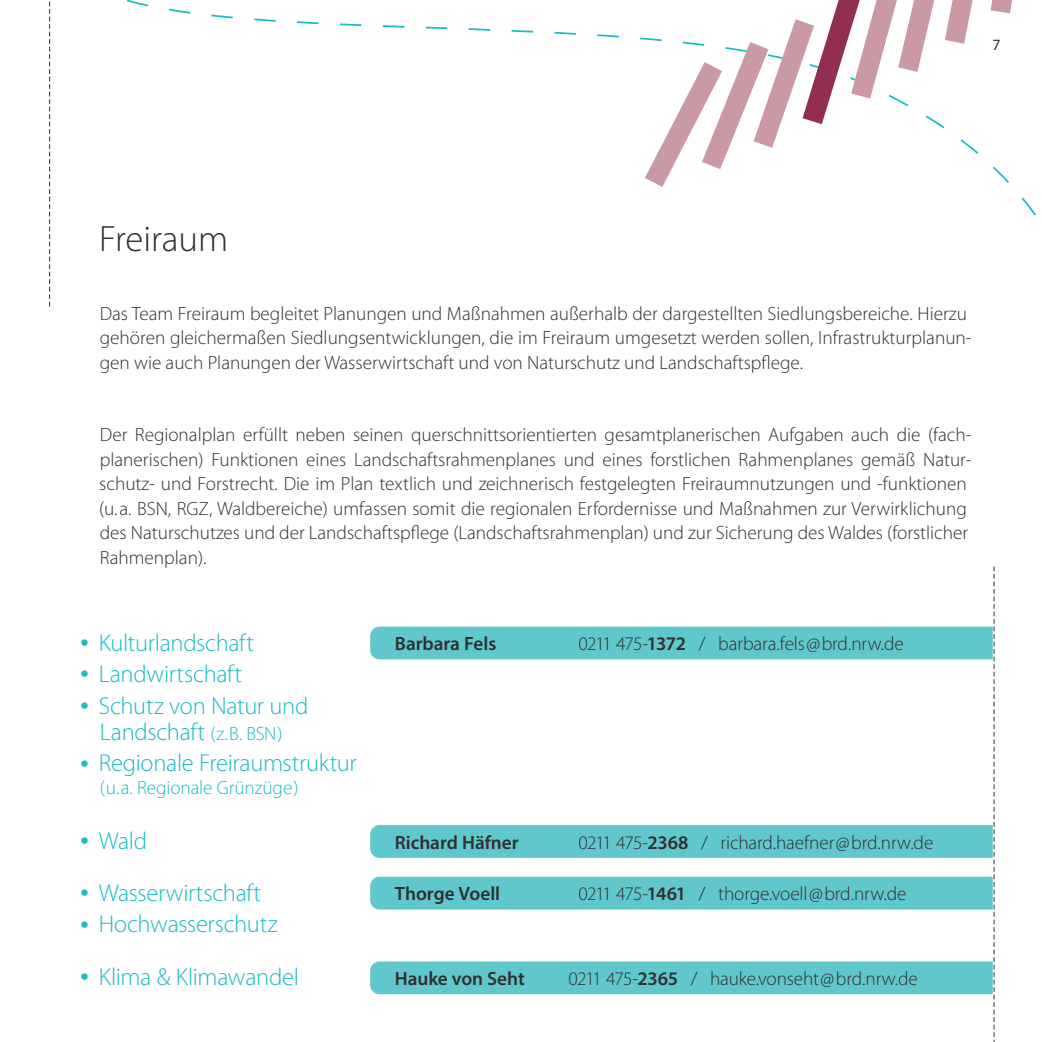
<style>
.page{position:relative;width:1042px;height:1042px;background:#fff}
.page>*{position:absolute;margin:0;border:0;box-sizing:border-box;transform-origin:0 0}
.t1{font:300 36.75px "Myriad Pro";color:#312f30}
.t2{font:300 24.5px "Myriad Pro";letter-spacing:-.015em;color:#19bcc3}
.t3{font:300 19.25px/24.5px "Myriad Pro";color:#312f30}
.t4{font:600 19.25px "Myriad Pro";color:#312f30}
.t5{font:300 19.25px "Myriad Pro";letter-spacing:-.005em;color:#19bcc3}
.t6{font:15.75px "Myriad Pro";color:#312f30}
.s1{font-weight:700}
.s2{font-weight:600}
.s3{font-size:19.25px}
</style>
<div class="page">
<svg style="left:640px;top:0;width:392px;height:209px"></svg>
<svg style="left:802px;top:0;width:57px;height:124px"></svg>
<div style="left:370px;top:876px;width:644px;height:34px;background:#60c7cd;border-radius:10px"></div>
<div style="left:369px;top:876px;width:645px;height:34px;border:1px solid #fff;border-radius:10px"></div>
<div style="left:370px;top:824px;width:644px;height:34px;background:#60c7cd;border-radius:10px"></div>
<div style="left:369px;top:824px;width:645px;height:35px;border:1px solid #fff;border-radius:10px"></div>
<div style="left:370px;top:961px;width:644px;height:34px;background:#60c7cd;border-radius:10px"></div>
<div style="left:369px;top:960px;width:645px;height:35px;border:1px solid #fff;border-radius:10px"></div>
<div style="left:370px;top:626px;width:644px;height:34px;background:#60c7cd;border-radius:10px"></div>
<div style="left:369px;top:625px;width:645px;height:35px;border:1px solid #fff;border-radius:10px"></div>
<div style="left:993px;top:526px;width:49px;height:516px;background:#fff"></div>
<hr style="left:992px;top:542px;width:3px;height:500px;background:#fff">
<svg style="left:993px;top:567px;width:1px;height:475px"></svg>
<svg style="left:49px;top:1px;width:1px;height:305px"></svg>
<p class="t6" style="left:992px;top:35px;width:10px">7</p>
<p class="t1" style="left:99px;top:216px;width:130px">Freiraum</p>
<p class="t3" style="left:100px;top:301px;width:873px">Das Team Freiraum begleitet Planungen und Maßnahmen außerhalb der dargestellten Siedlungsbereiche. Hierzu gehören gleichermaßen Siedlungsentwicklungen, die im Freiraum umgesetzt werden sollen, Infrastrukturplanun&shy;gen wie auch Planungen der Wasserwirtschaft und von Naturschutz und Landschaftspflege.</p>
<p class="t3" style="left:99px;top:422px;width:874px">Der Regionalplan erfüllt neben seinen querschnittsorientierten gesamtplanerischen Aufgaben auch die (fach&shy;planerischen) Funktionen eines Landschaftsrahmenplanes und eines forstlichen Rahmenplanes gemäß Natur&shy;schutz- und Forstrecht. Die im Plan textlich und zeichnerisch festgelegten Freiraumnutzungen und -funktionen (u.a. BSN, RGZ, Waldbereiche) umfassen somit die regionalen Erfordernisse und Maßnahmen zur Verwirklichung des Naturschutzes und der Landschaftspflege (Landschaftsrahmenplan) und zur Sicherung des Waldes (forstlicher Rahmenplan).</p>
<p class="t2" style="left:81px;top:628px;width:175px"><span class="s1">•</span> Kulturlandschaft</p>
<p class="t4" style="left:395px;top:631px;width:103px">Barbara Fels</p>
<p class="t3" style="left:578px;top:631px;width:327px">0211 475-<span class="s2">1372</span> / barbara.fels@brd.nrw.de</p>
<p class="t2" style="left:81px;top:659px;width:163px"><span class="s1">•</span> Landwirtschaft</p>
<p class="t2" style="left:81px;top:691px;width:229px"><span class="s1">•</span> Schutz von Natur und</p>
<p class="t2" style="left:100px;top:717px;width:184px">Landschaft <span class="s3">(z.B. BSN)</span></p>
<p class="t2" style="left:81px;top:748px;width:278px"><span class="s1">•</span> Regionale Freiraumstruktur</p>
<p class="t5" style="left:100px;top:776px;width:200px">(u.a. Regionale Grünzüge)</p>
<p class="t2" style="left:81px;top:826px;width:68px"><span class="s1">•</span> Wald</p>
<p class="t4" style="left:395px;top:830px;width:125px">Richard Häfner</p>
<p class="t3" style="left:578px;top:830px;width:356px">0211 475-<span class="s2">2368</span> / richard.haefner@brd.nrw.de</p>
<p class="t2" style="left:81px;top:878px;width:182px"><span class="s1">•</span> Wasserwirtschaft</p>
<p class="t2" style="left:81px;top:909px;width:198px"><span class="s1">•</span> Hochwasserschutz</p>
<p class="t4" style="left:395px;top:881px;width:107px">Thorge Voell</p>
<p class="t3" style="left:578px;top:881px;width:329px">0211 475-<span class="s2">1461</span> / thorge.voell@brd.nrw.de</p>
<p class="t2" style="left:81px;top:962px;width:220px"><span class="s1">•</span> Klima &amp; Klimawandel</p>
<p class="t4" style="left:395px;top:966px;width:131px">Hauke von Seht</p>
<p class="t3" style="left:568px;top:966px;width:351px">0211 475-<span class="s2">2365</span> / hauke.vonseht@brd.nrw.de</p>
</div>
